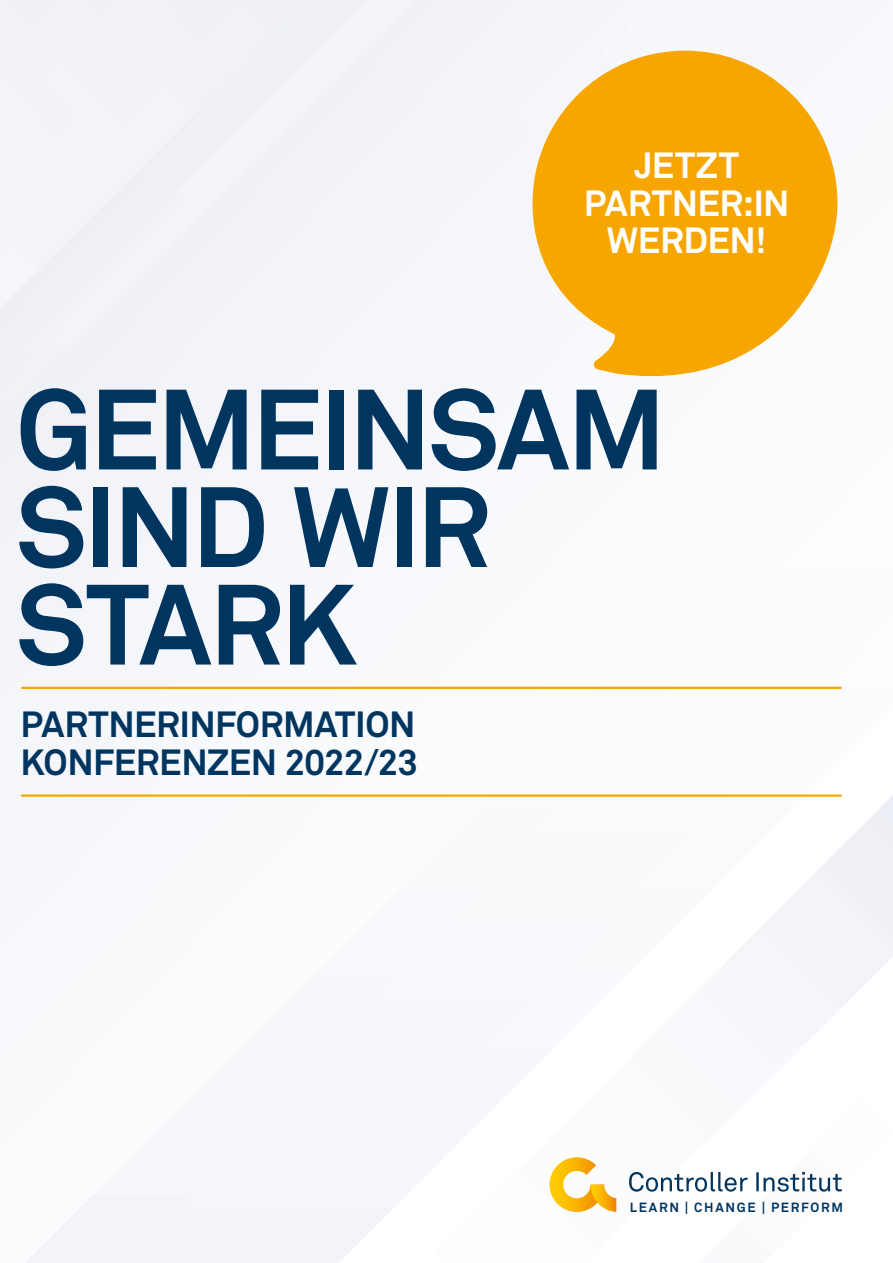
<style>
.page{position:relative;width:893px;height:1263px;background:#fff}
.page>*{position:absolute;margin:0;border:0;box-sizing:border-box;transform-origin:0 0}
.t1{font:700 112.5px/97.5px "Akkurat Pro";letter-spacing:-.025em;color:#003560}
.t2{font:700 36px/37.5px "Akkurat Pro";letter-spacing:-.015em;color:#003560}
.t3{font:700 36px/37.5px "Akkurat Pro";letter-spacing:-.01em;color:#fff;text-align:center}
.t4{font:700 13.2px "Akkurat Pro";letter-spacing:.125em;color:#003560}
</style>
<div class="page">
<img style="left:0;top:0;width:893px;height:1263px">
<hr style="left:22px;top:687px;width:819px;height:2px;background:#f7a600">
<hr style="left:22px;top:794px;width:819px;height:3px;background:#f7a600">
<svg style="left:629px;top:1172px;width:213px;height:20px"></svg>
<svg style="left:549px;top:1157px;width:67px;height:55px"></svg>
<svg style="left:533px;top:51px;width:304px;height:329px;fill:#f7a600"></svg>
<p class="t3" style="left:584px;top:147px;width:207px">JETZT<br>PARTNER:IN<br>WERDEN!</p>
<h1 class="t1" style="left:16px;top:382px;width:651px">GEMEINSAM<br>SIND WIR<br>STARK</h1>
<p class="t2" style="left:21px;top:706px;width:399px">PARTNERINFORMATION<br>KONFERENZEN 2022/23</p>
<p class="t4" style="left:630px;top:1199px;width:215px">LEARN | CHANGE | PERFORM</p>
</div>
